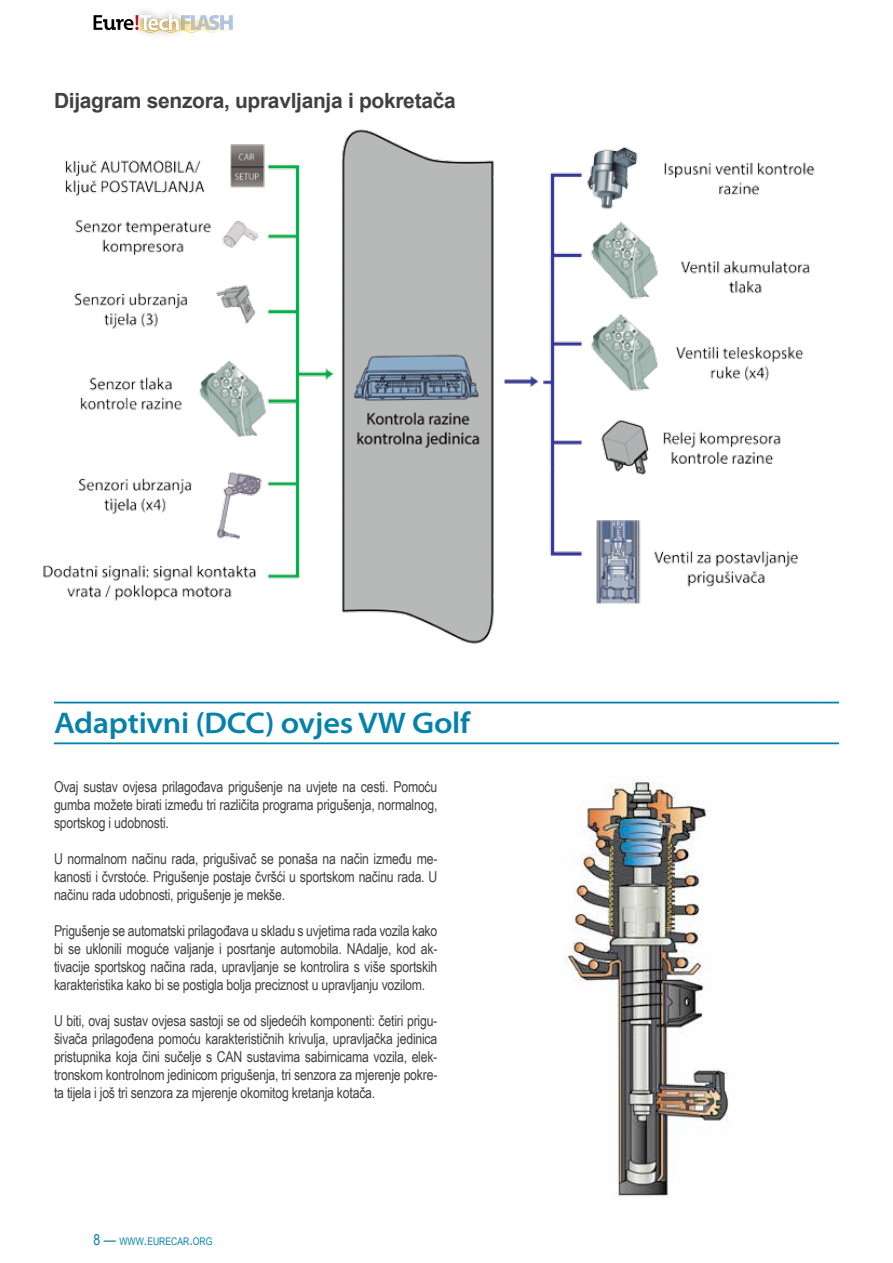
<style>
.page{position:relative;width:893px;height:1263px;background:#fff}
.page>*{position:absolute;margin:0;border:0;box-sizing:border-box;transform-origin:0 0}
.t1{font:600 semi-expanded 30px "Myriad Pro";letter-spacing:-.01em;color:#0482ab}
.t2{font:700 21px "Arial";letter-spacing:-.015em;color:#414042}
.t3{font:15px/18px "Arial Narrow";letter-spacing:-.015em;color:#414042;text-align:justify}
.t4{font:10.5px "Arial Narrow";color:#0482ab}
.s1{font-size:15px}
</style>
<div class="page">
<svg style="left:94px;top:14px;width:139px;height:19px"></svg>
<img style="left:43px;top:129px;width:772px;height:515px">
<hr style="left:54px;top:702px;width:785px;height:1px;background:#0482ab">
<hr style="left:54px;top:742px;width:785px;height:2px;background:#0482ab">
<img style="left:565px;top:776px;width:164px;height:421px">
<h2 class="t2" style="left:54px;top:87px;width:403px">Dijagram senzora, upravljanja i pokretača</h2>
<h1 class="t1" style="left:54px;top:707px;width:418px">Adaptivni (DCC) ovjes VW Golf</h1>
<p class="t3" style="left:54px;top:777px;width:385px">Ovaj sustav ovjesa prilagođava prigušenje na uvjete na cesti. Pomoću gumba možete birati između tri različita programa prigušenja, normalnog, sportskog i udobnosti.</p>
<p class="t3" style="left:54px;top:849px;width:385px">U normalnom načinu rada, prigušivač se ponaša na način između me&shy;kanosti i čvrstoće. Prigušenje postaje čvršći u sportskom načinu rada. U načinu rada udobnosti, prigušenje je mekše.</p>
<p class="t3" style="left:54px;top:921px;width:385px">Prigušenje se automatski prilagođava u skladu s uvjetima rada vozila kako bi se uklonili moguće valjanje i posrtanje automobila. NAdalje, kod ak&shy;tivacije sportskog načina rada, upravljanje se kontrolira s više sportskih karakteristika kako bi se postigla bolja preciznost u upravljanju vozilom.</p>
<p class="t3" style="left:54px;top:1011px;width:385px">U biti, ovaj sustav ovjesa sastoji se od sljedećih komponenti: četiri prigu&shy;šivača prilagođena pomoću karakterističnih krivulja, upravljačka jedinica pristupnika koja čini sučelje s CAN sustavima sabirnicama vozila, elek&shy;tronskom kontrolnom jedinicom prigušenja, tri senzora za mjerenje pokre&shy;ta tijela i još tri senzora za mjerenje okomitog kretanja kotača.</p>
<p class="t4" style="left:94px;top:1233px;width:120px"><span class="s1">8 —</span> WWW<span class="s1">.</span>EURECAR<span class="s1">.</span>ORG</p>
</div>
